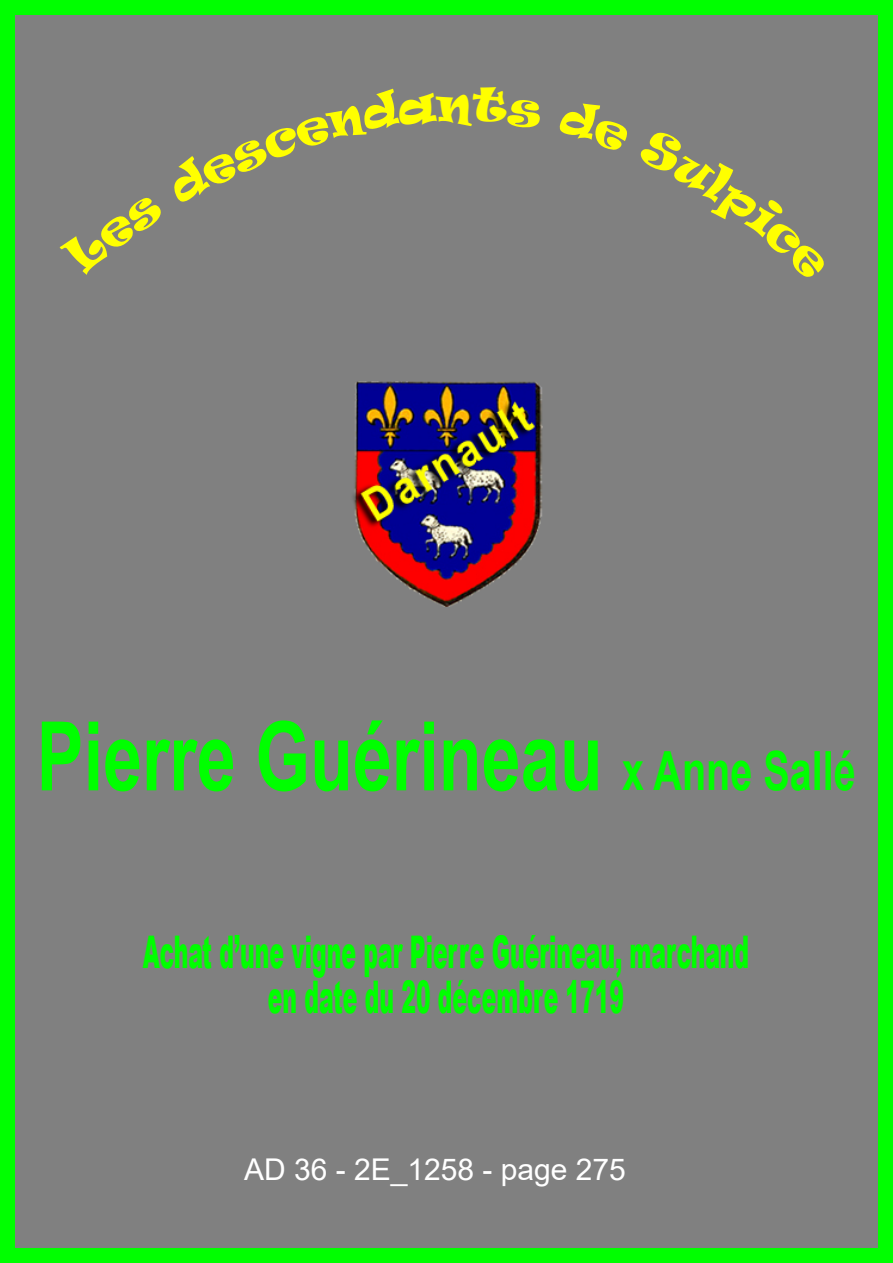
<style>
.page{position:relative;width:893px;height:1263px;background:#808080}
.page>*{position:absolute;margin:0;border:0;box-sizing:border-box;transform-origin:0 0}
.t1{font:700 96px "Arial";color:#0f0;scale:.73 1}
.t2{font:900 45px/45px "Arial";color:#0f0;text-align:center;scale:.49 1}
.t3{font:30px "Arial";color:#fff}
.s1{font-size:54px}
</style>
<div class="page">
<img style="left:352px;top:381px;width:190px;height:226px">
<img style="left:351px;top:400px;width:183px;height:129px">
<img style="left:359px;top:400px;width:177px;height:122px">
<div style="left:59px;top:86px;width:483px;height:191px;background:#808080"></div>
<div style="left:558px;top:96px;width:72px;height:57px;background:#808080"></div>
<div style="left:637px;top:127px;width:191px;height:155px;background:#808080"></div>
<h1 class="t1" style="left:37px;top:720px;width:1123px">Pierre Guérineau <span class="s1">x Anne Sallé</span></h1>
<p class="t2" style="left:143px;top:934px;width:1239px">Achat d’une vigne par Pierre Guérineau, marchand en date du 20 décembre 1719</p>
<p class="t3" style="left:244px;top:1158px;width:383px">AD 36 - 2E_1258 - page 275</p>
</div>
